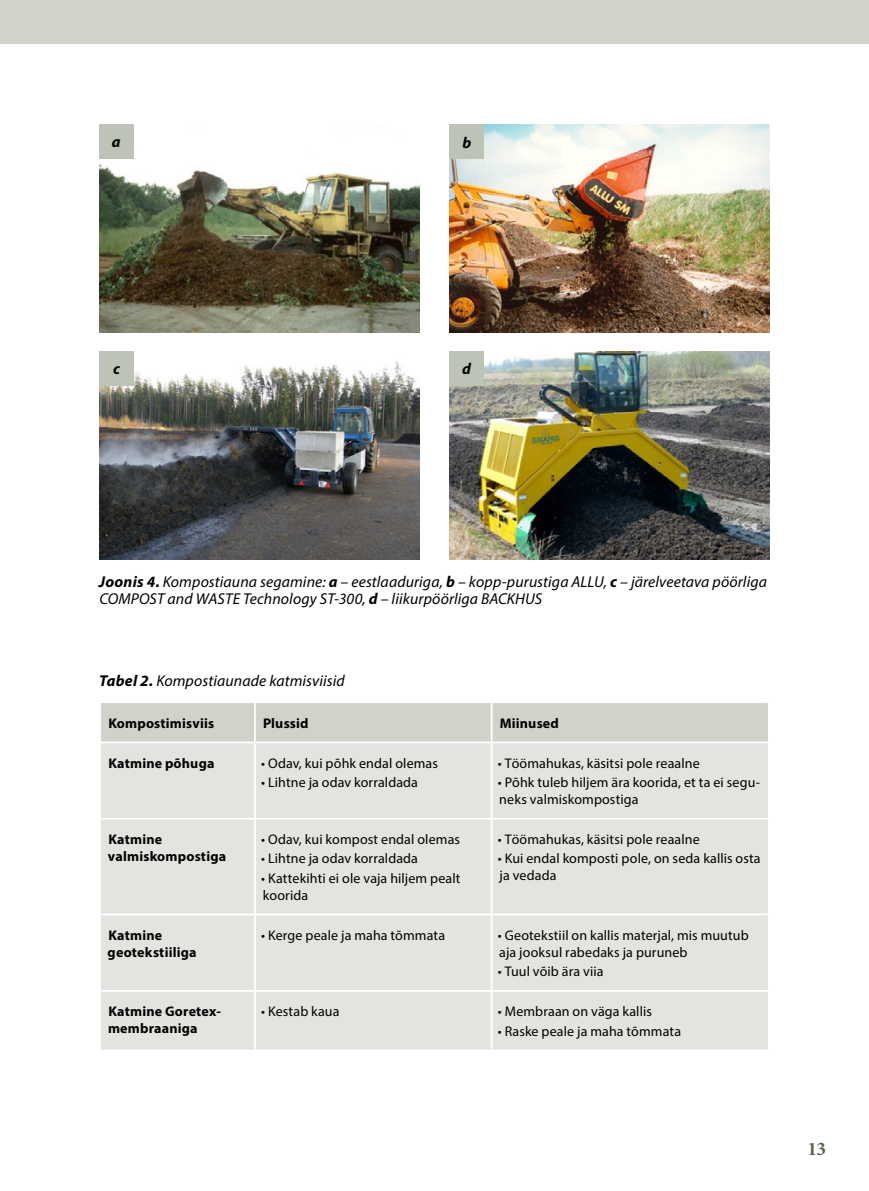
<style>
.page{position:relative;width:869px;height:1191px;background:#fff}
.page>*{position:absolute;margin:0;border:0;box-sizing:border-box;transform-origin:0 0}
.t1{font:700 19.25px "Minion Pro";color:#55644d}
.tabeli_pealkiri{font:italic 15.75px/17.5px "Myriad Pro";letter-spacing:.01em;color:#000}
.tabeli_pealkiri-2{font:italic 700 15.75px "Myriad Pro";color:#000}
.tabeli_tekst{font:14px/16.8px "Myriad Pro";letter-spacing:.005em;color:#000}
.tabel_bold{font:700 14px/16.8px "Myriad Pro";letter-spacing:.015em;color:#000}
.s1{font-weight:700}
</style>
<div class="page">
<div style="left:0;top:0;width:868px;height:44px;background:#cfd3ca"></div>
<img style="left:99px;top:163px;width:320px;height:169px">
<img style="left:99px;top:361px;width:320px;height:198px">
<img style="left:449px;top:124px;width:320px;height:208px">
<img style="left:449px;top:351px;width:320px;height:208px">
<div style="left:101px;top:703px;width:666px;height:38px;background:#cfd3ca"></div>
<div style="left:101px;top:743px;width:666px;height:306px;background:#e2e4df"></div>
<hr style="left:254px;top:703px;width:2px;height:38px;background:#fff">
<hr style="left:490px;top:703px;width:2px;height:38px;background:#fff">
<hr style="left:254px;top:743px;width:2px;height:75px;background:#fff">
<hr style="left:490px;top:743px;width:2px;height:75px;background:#fff">
<hr style="left:99px;top:818px;width:156px;height:1px;background:#fff">
<hr style="left:255px;top:818px;width:236px;height:1px;background:#fff">
<hr style="left:254px;top:819px;width:2px;height:94px;background:#fff">
<hr style="left:491px;top:818px;width:278px;height:1px;background:#fff">
<hr style="left:490px;top:819px;width:2px;height:94px;background:#fff">
<hr style="left:99px;top:913px;width:156px;height:2px;background:#fff">
<hr style="left:255px;top:913px;width:236px;height:2px;background:#fff">
<hr style="left:254px;top:915px;width:2px;height:75px;background:#fff">
<hr style="left:491px;top:913px;width:278px;height:2px;background:#fff">
<hr style="left:490px;top:915px;width:2px;height:75px;background:#fff">
<hr style="left:99px;top:990px;width:156px;height:1px;background:#fff">
<hr style="left:255px;top:990px;width:236px;height:1px;background:#fff">
<hr style="left:254px;top:991px;width:2px;height:58px;background:#fff">
<hr style="left:491px;top:990px;width:278px;height:1px;background:#fff">
<hr style="left:490px;top:991px;width:2px;height:58px;background:#fff">
<div style="left:99px;top:124px;width:35px;height:35px;background:#bdc3b7"></div>
<div style="left:99px;top:351px;width:35px;height:35px;background:#bdc3b7"></div>
<div style="left:449px;top:124px;width:35px;height:35px;background:#bdc3b7"></div>
<div style="left:449px;top:351px;width:35px;height:35px;background:#bdc3b7"></div>
<p class="tabeli_pealkiri-2" style="left:112px;top:132px;width:10px">a</p>
<p class="tabeli_pealkiri-2" style="left:462px;top:132px;width:10px">b</p>
<p class="tabeli_pealkiri-2" style="left:113px;top:359px;width:8px">c</p>
<p class="tabeli_pealkiri-2" style="left:462px;top:359px;width:10px">d</p>
<p class="tabeli_pealkiri" style="left:99px;top:572px;width:669px"><span class="s1">Joonis 4.</span> Kompostiauna segamine: <span class="s1">a</span> – eestlaaduriga, <span class="s1">b</span> – kopp-purustiga ALLU, <span class="s1">c</span> – järelveetava pöörliga<br>COMPOST and WASTE Technology ST-300, <span class="s1">d</span> – liikurpöörliga BACKHUS</p>
<p class="tabeli_pealkiri" style="left:99px;top:672px;width:247px"><span class="s1">Tabel 2.</span> Kompostiaunade katmisviisid</p>
<p class="tabel_bold" style="left:108px;top:714px;width:107px">Kompostimisviis</p>
<p class="tabel_bold" style="left:263px;top:714px;width:47px">Plussid</p>
<p class="tabel_bold" style="left:499px;top:714px;width:61px">Miinused</p>
<p class="tabel_bold" style="left:108px;top:754px;width:108px">Katmine põhuga</p>
<p class="tabeli_tekst" style="left:261px;top:754px;width:178px">• Odav, kui põhk endal olemas</p>
<p class="tabeli_tekst" style="left:261px;top:774px;width:158px">• Lihtne ja odav korraldada</p>
<p class="tabeli_tekst" style="left:497px;top:754px;width:203px">• Töömahukas, käsitsi pole reaalne</p>
<p class="tabeli_tekst" style="left:497px;top:774px;width:263px">• Põhk tuleb hiljem ära koorida, et ta ei segu&shy;neks valmiskompostiga</p>
<p class="tabel_bold" style="left:108px;top:830px;width:55px">Katmine</p>
<p class="tabel_bold" style="left:108px;top:847px;width:120px">valmiskompostiga</p>
<p class="tabel_bold" style="left:108px;top:926px;width:55px">Katmine</p>
<p class="tabel_bold" style="left:108px;top:943px;width:90px">geotekstiiliga</p>
<p class="tabeli_tekst" style="left:261px;top:831px;width:200px">• Odav, kui kompost endal olemas</p>
<p class="tabeli_tekst" style="left:261px;top:850px;width:158px">• Lihtne ja odav korraldada</p>
<p class="tabeli_tekst" style="left:261px;top:869px;width:201px">• Kattekihti ei ole vaja hiljem pealt koorida</p>
<p class="tabeli_tekst" style="left:497px;top:831px;width:203px">• Töömahukas, käsitsi pole reaalne</p>
<p class="tabeli_tekst" style="left:497px;top:850px;width:264px">• Kui endal komposti pole, on seda kallis osta ja vedada</p>
<p class="tabeli_tekst" style="left:261px;top:926px;width:185px">• Kerge peale ja maha tõmmata</p>
<p class="tabeli_tekst" style="left:497px;top:926px;width:252px">• Geotekstiil on kallis materjal, mis muutub aja jooksul rabedaks ja puruneb</p>
<p class="tabeli_tekst" style="left:497px;top:962px;width:107px">• Tuul võib ära viia</p>
<p class="tabel_bold" style="left:108px;top:1002px;width:114px">Katmine Goretex&shy;membraaniga</p>
<p class="tabeli_tekst" style="left:261px;top:1003px;width:80px">• Kestab kaua</p>
<p class="tabeli_tekst" style="left:497px;top:1003px;width:155px">• Membraan on väga kallis</p>
<p class="tabeli_tekst" style="left:497px;top:1022px;width:184px">• Raske peale ja maha tõmmata</p>
<h1 class="t1" style="left:807px;top:1135px;width:20px">13</h1>
</div>
